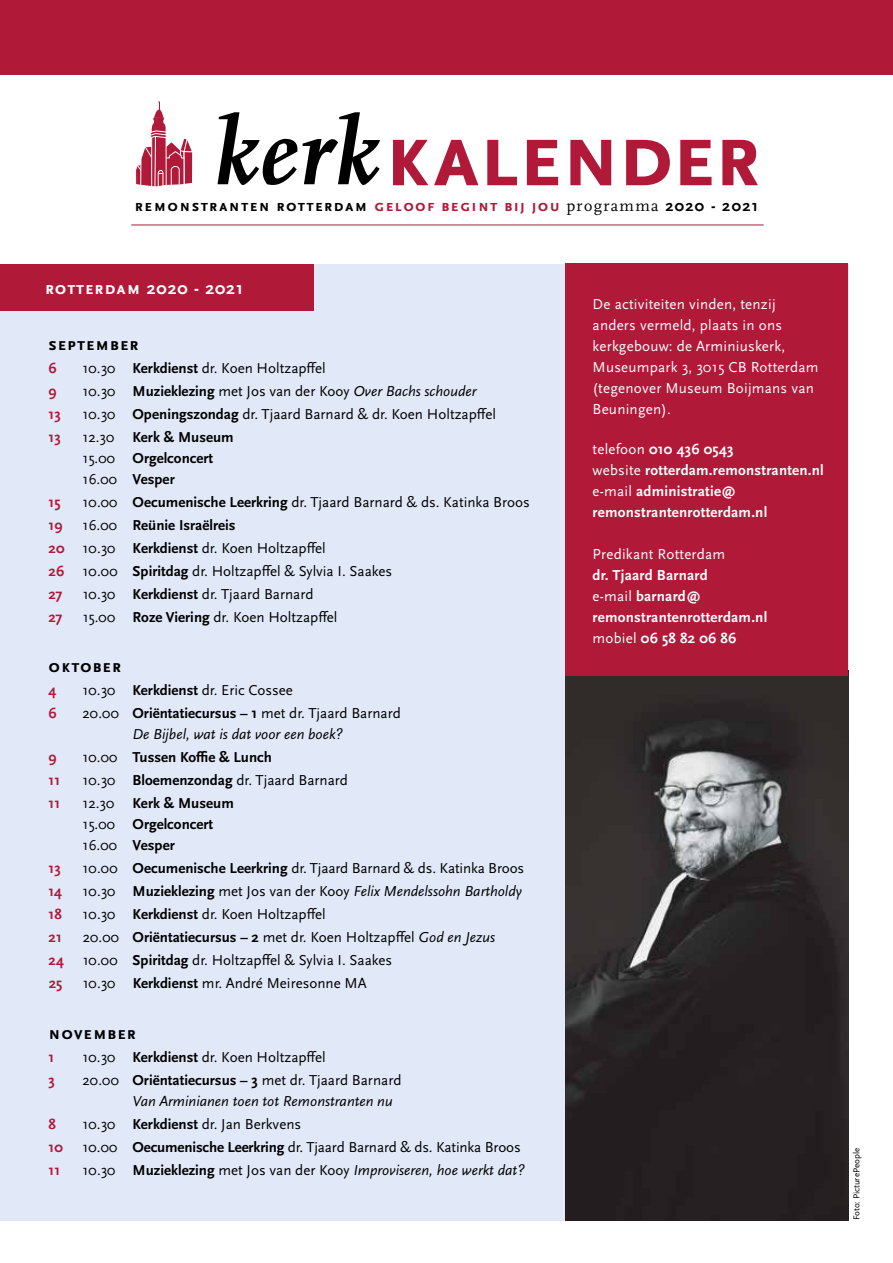
<style>
.page{position:relative;width:893px;height:1263px;background:#fff}
.page>*{position:absolute;margin:0;border:0;box-sizing:border-box;transform-origin:0 0}
.t1{font:700 92.4px "Scala Sans OT";letter-spacing:-.02em;color:#b11939}
.t2{font:700 18px "Scala Sans OT";letter-spacing:.05em;color:#000}
.t3{font:700 18px "Scala Sans OT";letter-spacing:.05em;color:#fff}
.t4{font:700 16.35px "Scala Sans OT";letter-spacing:.08em;color:#000}
.t5{font:15px/23px "Scala Sans OT";color:#000}
.t6{font:italic 15px/21px "Scala Sans OT";color:#000;text-align:center}
.t7{font:700 15px/21px "Scala Sans OT";letter-spacing:.015em;color:#fff}
.t8{font:15px/21px "Scala Sans OT";letter-spacing:.015em;color:#fff}
.t9{font:700 15px/21px "Scala Sans OT";color:#000}
.t10{font:700 15px "Scala Sans OT";color:#b11939}
.t11{font:9px "Scala Sans OT";color:#000}
.s1{font-family:"Scala OT";font-style:italic;font-size:97.65px;color:#000}
.s2{color:#b11939}
.s3{font-family:"Scala OT";font-weight:400}
.s4{font-weight:700}
.s5{font-style:italic}
.s6{font-weight:700;color:#b11939}
.s7{font-style:normal}
.s8{font-weight:700;font-style:normal}
.s9{font-weight:400}
</style>
<div class="page">
<div style="left:0;top:264px;width:848px;height:956px;background:#e1e9f8"></div>
<div style="left:0;top:0;width:893px;height:74px;background:#b11939"></div>
<hr style="left:131px;top:225px;width:633px;height:1px;background:#b11939">
<svg style="left:135px;top:101px;width:58px;height:86px"></svg>
<hr style="left:151px;top:138px;width:1px;height:49px;background:#fff">
<div style="left:0;top:264px;width:313px;height:46px;background:#b11939"></div>
<img style="left:566px;top:676px;width:282px;height:544px">
<div style="left:566px;top:264px;width:282px;height:412px;background:#b11939"></div>
<h1 class="t1" style="left:214px;top:104px;width:550px"><span class="s1">kerk</span>kalender</h1>
<p class="t4" style="left:135px;top:196px;width:625px">remonstranten rotterdam <span class="s2">geloof begint bij jou</span> <span class="s3">programma</span> 2020 - 2021</p>
<p class="t3" style="left:45px;top:278px;width:200px">rotterdam 2020 - 2021</p>
<p class="t2" style="left:49px;top:334px;width:92px">september</p>
<p class="t10" style="left:49px;top:360px;width:10px">6</p>
<p class="t5" style="left:83px;top:357px;width:245px">10.30 <span class="s4">Kerkdienst</span> dr. Koen Holtzapffel</p>
<p class="t10" style="left:49px;top:383px;width:10px">9</p>
<p class="t5" style="left:83px;top:380px;width:395px">10.30 <span class="s4">Muzieklezing</span> met Jos van der Kooy <span class="s5">Over Bachs schouder</span></p>
<p class="t10" style="left:49px;top:406px;width:14px">13</p>
<p class="t5" style="left:83px;top:403px;width:415px">10.30 <span class="s4">Openingszondag</span> dr. Tjaard Barnard &amp; dr. Koen Holtzapffel</p>
<p class="t10" style="left:49px;top:429px;width:14px">13</p>
<p class="t5" style="left:83px;top:427px;width:36px;line-height:21px">12.30<br>15.00<br>16.00</p>
<p class="t9" style="left:133px;top:427px;width:103px">Kerk &amp; Museum<br>Orgelconcert<br>Vesper</p>
<p class="t10" style="left:49px;top:494px;width:14px">15</p>
<p class="t5" style="left:83px;top:491px;width:449px">10.00 <span class="s4">Oecumenische Leerkring</span> dr. Tjaard Barnard &amp; ds. Katinka Broos</p>
<p class="t10" style="left:49px;top:517px;width:16px">19</p>
<p class="t5" style="left:49px;top:514px;width:345px;text-indent:34px">16.00 <span class="s4">Reünie Israëlreis<br></span><span class="s6">20</span> 10.30 <span class="s4">Kerkdienst</span> dr. Koen Holtzapffel<br><span class="s6">26</span> 10.00 <span class="s4">Spiritdag</span> dr. Holtzapffel &amp; Sylvia I. Saakes<br><span class="s6">27</span></p>
<p class="t5" style="left:83px;top:583px;width:232px">10.30 <span class="s4">Kerkdienst</span> dr. Tjaard Barnard</p>
<p class="t10" style="left:49px;top:609px;width:15px">27</p>
<p class="t5" style="left:83px;top:606px;width:256px">15.00 <span class="s4">Roze Viering</span> dr. Koen Holtzapffel</p>
<p class="t2" style="left:49px;top:656px;width:74px">oktober</p>
<p class="t10" style="left:49px;top:682px;width:9px">4</p>
<p class="t5" style="left:83px;top:679px;width:212px">10.30 <span class="s4">Kerkdienst</span> dr. Eric Cossee</p>
<p class="t10" style="left:49px;top:705px;width:10px">6</p>
<p class="t6" style="left:83px;top:703px;width:320px"><span class="s7">20.00</span> <span class="s8">Oriëntatiecursus – 1</span> <span class="s7">met dr. Tjaard Barnard<br></span>De Bijbel, wat is dat voor een boek?</p>
<p class="t10" style="left:49px;top:749px;width:10px">9</p>
<p class="t9" style="left:83px;top:747px;width:191px"><span class="s9">10.00</span> Tussen Koffie &amp; Lunch</p>
<p class="t10" style="left:49px;top:772px;width:13px">11</p>
<p class="t5" style="left:83px;top:769px;width:267px">10.30 <span class="s4">Bloemenzondag</span> dr. Tjaard Barnard</p>
<p class="t10" style="left:49px;top:795px;width:13px">11</p>
<p class="t5" style="left:83px;top:793px;width:36px;line-height:21px">12.30<br>15.00<br>16.00</p>
<p class="t9" style="left:133px;top:793px;width:103px">Kerk &amp; Museum<br>Orgelconcert<br>Vesper</p>
<p class="t10" style="left:49px;top:860px;width:14px">13</p>
<p class="t5" style="left:83px;top:857px;width:443px">10.00 <span class="s4">Oecumenische Leerkring</span> dr. Tjaard Barnard &amp; ds. Katinka Broos</p>
<p class="t10" style="left:49px;top:883px;width:15px">14</p>
<p class="t6" style="left:83px;top:881px;width:441px"><span class="s7">10.30</span> <span class="s8">Muzieklezing</span> <span class="s7">met Jos van der Kooy</span> Felix Mendelssohn Bartholdy</p>
<p class="t10" style="left:49px;top:906px;width:15px">18</p>
<p class="t5" style="left:83px;top:903px;width:245px">10.30 <span class="s4">Kerkdienst</span> dr. Koen Holtzapffel</p>
<p class="t10" style="left:49px;top:929px;width:15px">21</p>
<p class="t5" style="left:49px;top:926px;width:448px;text-indent:34px">20.00 <span class="s4">Oriëntatiecursus – 2</span> met dr. Koen Holtzapffel <span class="s5">God en Jezus<br></span><span class="s6">24</span> 10.00 <span class="s4">Spiritdag</span> dr. Holtzapffel &amp; Sylvia I. Saakes<br><span class="s6">25</span></p>
<p class="t5" style="left:83px;top:972px;width:285px">10.30 <span class="s4">Kerkdienst</span> mr. André Meiresonne MA</p>
<p class="t2" style="left:49px;top:1023px;width:89px">november</p>
<p class="t10" style="left:49px;top:1048px;width:7px">1</p>
<p class="t5" style="left:83px;top:1046px;width:245px">10.30 <span class="s4">Kerkdienst</span> dr. Koen Holtzapffel</p>
<p class="t10" style="left:49px;top:1071px;width:8px">3</p>
<p class="t6" style="left:133px;top:1070px;width:270px;text-align:left;text-indent:-50px"><span class="s7">20.00</span> <span class="s8">Oriëntatiecursus – 3</span> <span class="s7">met dr. Tjaard Barnard<br></span>Van Arminianen toen tot Remonstranten nu</p>
<p class="t10" style="left:49px;top:1115px;width:9px">8</p>
<p class="t5" style="left:83px;top:1113px;width:220px">10.30 <span class="s4">Kerkdienst</span> dr. Jan Berkvens</p>
<p class="t10" style="left:49px;top:1138px;width:16px">10</p>
<p class="t5" style="left:83px;top:1136px;width:440px">10.00 <span class="s4">Oecumenische Leerkring</span> dr. Tjaard Barnard &amp; ds. Katinka Broos</p>
<p class="t10" style="left:49px;top:1161px;width:13px">11</p>
<p class="t6" style="left:83px;top:1160px;width:443px"><span class="s7">10.30</span> <span class="s8">Muzieklezing</span> <span class="s7">met Jos van der Kooy</span> Improviseren, hoe werkt dat?</p>
<p class="t8" style="left:593px;top:294px;width:227px">De activiteiten vinden, tenzij anders vermeld, plaats in ons kerkgebouw: de Arminiuskerk,<br>Museumpark 3, 3015 CB Rotterdam (tegenover Museum Boijmans van<br>Beuningen).</p>
<p class="t7" style="left:593px;top:439px;width:233px"><span class="s9">telefoon</span> 010 436 0543<br><span class="s9">website</span> rotterdam.remonstranten.nl <span class="s9">e-mail</span> administratie@ remonstrantenrotterdam.nl</p>
<p class="t8" style="left:593px;top:544px;width:134px">Predikant Rotterdam</p>
<p class="t7" style="left:593px;top:565px;width:176px">dr. Tjaard Barnard<br><span class="s9">e-mail</span> barnard@ remonstrantenrotterdam.nl <span class="s9">mobiel</span> 06 58 82 06 86</p>
<p class="t11" style="left:852px;top:1220px;width:74px;rotate:-90deg">Foto: PicturePeople</p>
</div>
